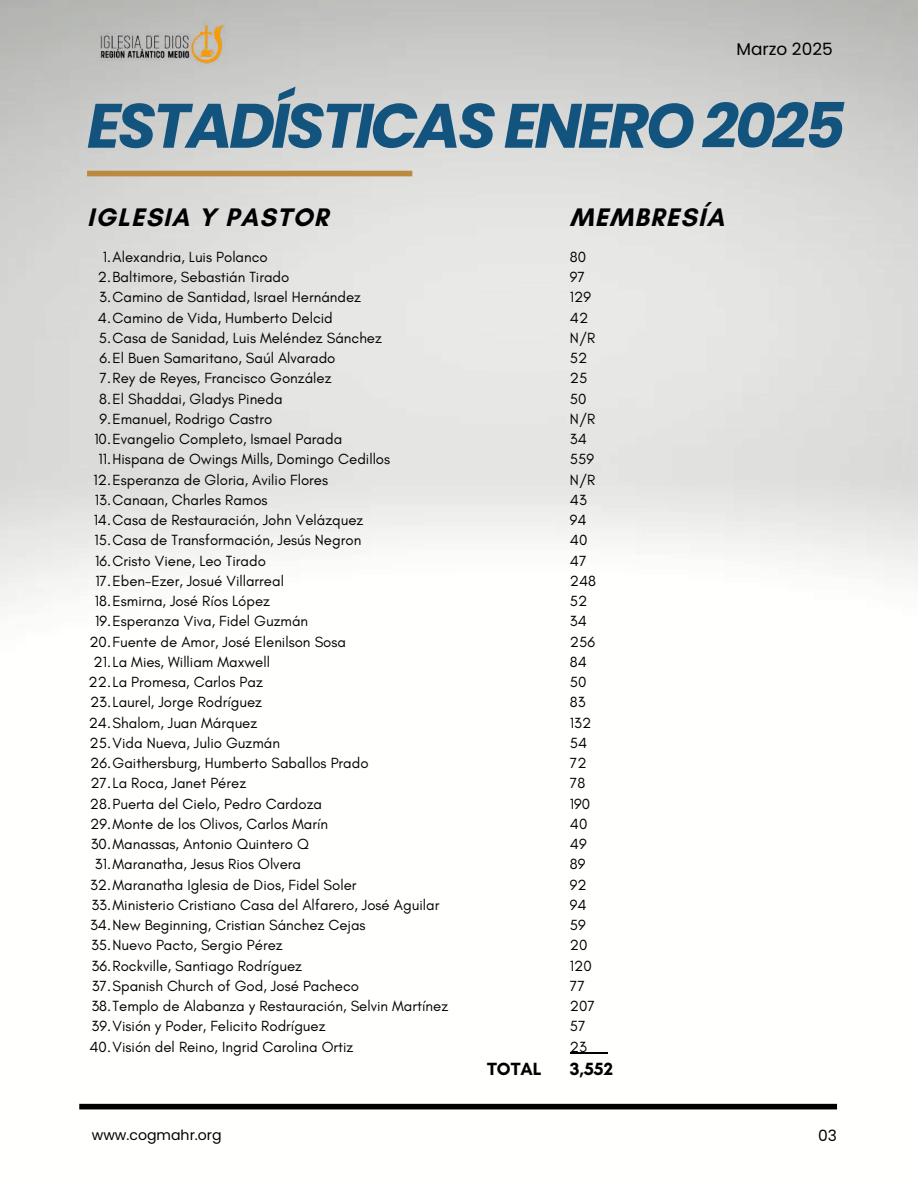
<style>
.page{position:relative;width:918px;height:1188px;background:#fff}
.page>*{position:absolute;margin:0;border:0;box-sizing:border-box;transform-origin:0 0}
.t1{font:italic 700 62.7px "Poppins";letter-spacing:-.055em;color:#13547e}
.t2{font:700 25.8px "Glacial Indifference";letter-spacing:.05em;color:#000}
.t3{font:700 18px "Glacial Indifference";color:#000}
.t4{font:16.95px "Poppins";color:#000}
.t5{font:15.45px "Poppins";color:#000}
.t6{font:15px/20.2px "Glacial Indifference";color:#000}
.t7{font:14.1px "Poppins";color:#000}
</style>
<div class="page">
<img style="left:0;top:0;width:918px;height:1110px">
<div style="left:87px;top:171px;width:325px;height:5px;background:#ba8a3e"></div>
<div style="left:79px;top:1104px;width:758px;height:5px;background:#000"></div>
<img style="left:87px;top:17px;width:151px;height:66px">
<svg style="left:570px;top:1053px;width:37px;height:1px"></svg>
<p class="t4" style="left:737px;top:37px;width:98px">Marzo 2025</p>
<h1 class="t1" style="left:87px;top:82px;width:760px">ESTADÍSTICAS ENERO 2025</h1>
<h2 class="t2" style="left:87px;top:201px;width:243px">IGLESIA Y PASTOR</h2>
<p class="t6" style="left:103px;top:246px;width:167px">1.Alexandria, Luis Polanco</p>
<p class="t6" style="left:98px;top:267px;width:193px">2.Baltimore, Sebastián Tirado</p>
<p class="t6" style="left:99px;top:287px;width:263px">3.Camino de Santidad, Israel Hernández</p>
<p class="t6" style="left:98px;top:307px;width:236px">4.Camino de Vida, Humberto Delcid</p>
<p class="t6" style="left:99px;top:327px;width:285px">5.Casa de Sanidad, Luis Meléndez Sánchez</p>
<p class="t6" style="left:99px;top:348px;width:238px">6.El Buen Samaritano, Saúl Alvarado</p>
<p class="t6" style="left:100px;top:368px;width:233px">7.Rey de Reyes, Francisco González</p>
<p class="t6" style="left:99px;top:388px;width:185px">8.El Shaddai, Gladys Pineda</p>
<p class="t6" style="left:99px;top:408px;width:175px">9.Emanuel, Rodrigo Castro</p>
<p class="t6" style="left:94px;top:429px;width:249px">10.Evangelio Completo, Ismael Parada</p>
<p class="t6" style="left:98px;top:449px;width:293px">11.Hispana de Owings Mills, Domingo Cedillos</p>
<p class="t6" style="left:94px;top:469px;width:236px">12.Esperanza de Gloria, Avilio Flores</p>
<p class="t6" style="left:95px;top:489px;width:174px">13.Canaan, Charles Ramos</p>
<p class="t6" style="left:94px;top:510px;width:271px">14.Casa de Restauración, John Velázquez</p>
<p class="t6" style="left:95px;top:530px;width:268px">15.Casa de Transformación, Jesús Negron</p>
<p class="t6" style="left:95px;top:550px;width:172px">16.Cristo Viene, Leo Tirado</p>
<p class="t6" style="left:95px;top:570px;width:190px">17.Eben-Ezer, Josué Villarreal</p>
<p class="t6" style="left:95px;top:591px;width:177px">18.Esmirna, José Ríos López</p>
<p class="t6" style="left:95px;top:611px;width:215px">19.Esperanza Viva, Fidel Guzmán</p>
<p class="t6" style="left:89px;top:631px;width:258px">20.Fuente de Amor, José Elenilson Sosa</p>
<p class="t6" style="left:94px;top:651px;width:178px">21.La Mies, William Maxwell</p>
<p class="t6" style="left:89px;top:672px;width:176px">22.La Promesa, Carlos Paz</p>
<p class="t6" style="left:90px;top:692px;width:174px">23.Laurel, Jorge Rodríguez</p>
<p class="t6" style="left:89px;top:712px;width:170px">24.Shalom, Juan Márquez</p>
<p class="t6" style="left:90px;top:732px;width:192px">25.Vida Nueva, Julio Guzmán</p>
<p class="t6" style="left:90px;top:753px;width:280px">26.Gaithersburg, Humberto Saballos Prado</p>
<p class="t6" style="left:90px;top:773px;width:157px">27.La Roca, Janet Pérez</p>
<p class="t6" style="left:90px;top:793px;width:234px">28.Puerta del Cielo, Pedro Cardoza</p>
<p class="t6" style="left:90px;top:813px;width:240px">29.Monte de los Olivos, Carlos Marín</p>
<p class="t6" style="left:91px;top:834px;width:220px">30.Manassas, Antonio Quintero Q</p>
<p class="t6" style="left:95px;top:854px;width:208px">31.Maranatha, Jesus Rios Olvera</p>
<p class="t6" style="left:90px;top:874px;width:268px">32.Maranatha Iglesia de Dios, Fidel Soler</p>
<p class="t6" style="left:91px;top:894px;width:349px">33.Ministerio Cristiano Casa del Alfarero, José Aguilar</p>
<p class="t6" style="left:90px;top:915px;width:277px">34.New Beginning, Cristian Sánchez Cejas</p>
<p class="t6" style="left:91px;top:935px;width:193px">35.Nuevo Pacto, Sergio Pérez</p>
<p class="t6" style="left:92px;top:955px;width:212px">36.Rockville, Santiago Rodríguez</p>
<p class="t6" style="left:92px;top:975px;width:269px">37.Spanish Church of God, José Pacheco</p>
<p class="t6" style="left:91px;top:996px;width:358px">38.Templo de Alabanza y Restauración, Selvin Martínez</p>
<p class="t6" style="left:92px;top:1016px;width:236px">39.Visión y Poder, Felicito Rodríguez</p>
<p class="t6" style="left:90px;top:1036px;width:265px">40.Visión del Reino, Ingrid Carolina Ortiz</p>
<p class="t3" style="left:487px;top:1058px;width:56px">TOTAL</p>
<h2 class="t2" style="left:570px;top:201px;width:156px">MEMBRESÍA</h2>
<p class="t6" style="left:570px;top:246px;width:28px">80<br>97<br>129<br>42<br>N/R<br>52<br>25<br>50<br>N/R<br>34<br>559<br>N/R<br>43<br>94<br>40<br>47<br>248<br>52<br>34<br>256<br>84<br>50<br>83<br>132<br>54<br>72<br>78<br>190<br>40<br>49<br>89<br>92<br>94<br>59<br>20<br>120<br>77<br>207<br>57<br>23</p>
<p class="t3" style="left:570px;top:1058px;width:45px">3,552</p>
<p class="t7" style="left:92px;top:1125px;width:131px">www.cogmahr.org</p>
<p class="t5" style="left:818px;top:1125px;width:20px">03</p>
</div>
